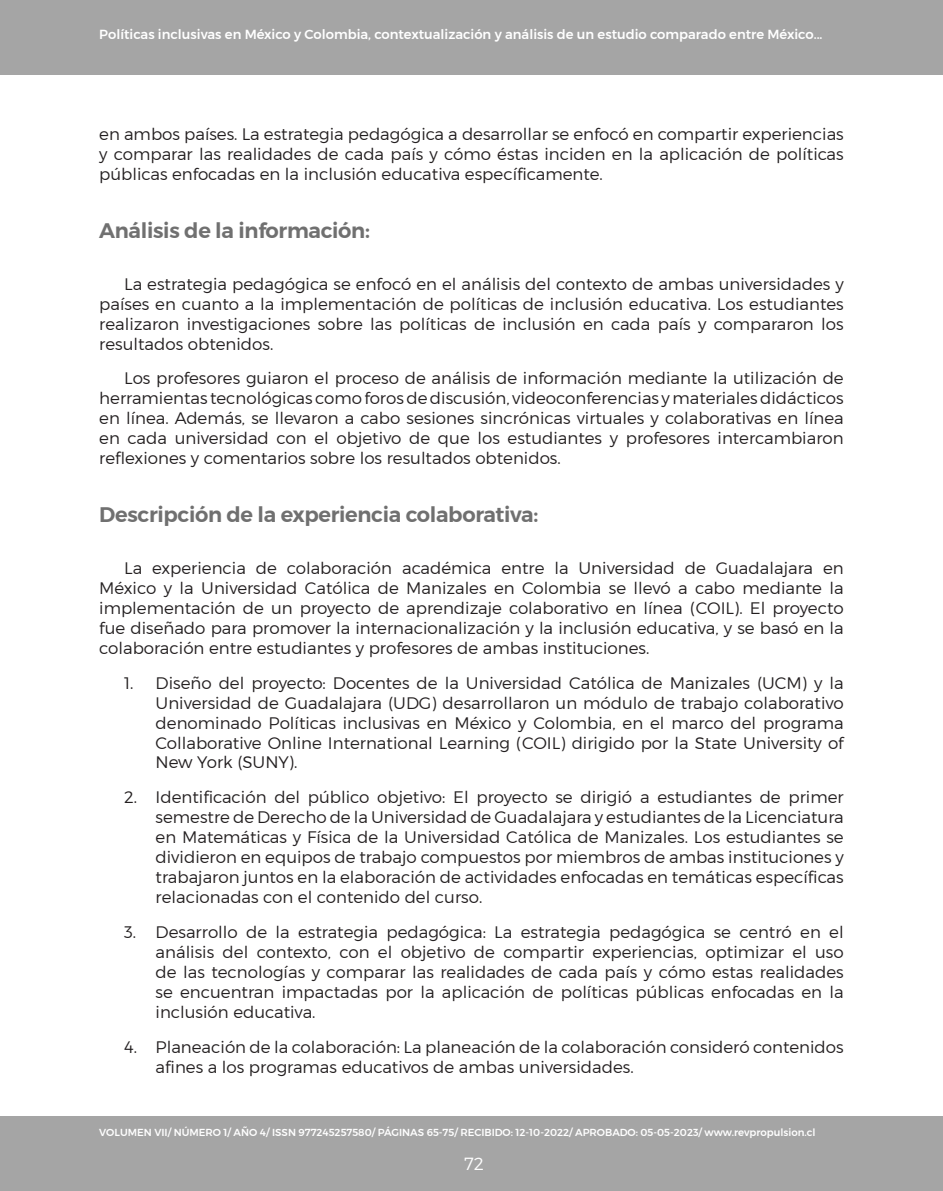
<style>
.page{position:relative;width:943px;height:1191px;background:#fff}
.page>*{position:absolute;margin:0;border:0;box-sizing:border-box;transform-origin:0 0}
.titulo2{font:600 21px "Montserrat";letter-spacing:-.015em;color:#707070}
.t1{font:300 17.5px "Montserrat";color:#fff}
._07_parrafo_texto_articulo{font:300 16.62px/19.9px "Montserrat";color:#231f20;text-align:justify}
.t2{font:500 13.12px "Montserrat";color:#fff}
.t3{font:500 10.15px "Montserrat";color:#fff}
</style>
<div class="page">
<div style="left:0;top:0;width:943px;height:74px;background:#a5a5a5"></div>
<div style="left:0;top:1116px;width:943px;height:75px;background:#a5a5a5"></div>
<p class="t2" style="left:99px;top:26px;width:724px">Políticas inclusivas en México y Colombia, contextualización y análisis de un estudio comparado entre México...</p>
<p class="_07_parrafo_texto_articulo" style="left:99px;top:124px;width:746px">en ambos países. La estrategia pedagógica a desarrollar se enfocó en compartir experiencias y comparar las realidades de cada país y cómo éstas inciden en la aplicación de políticas públicas enfocadas en la inclusión educativa específicamente.</p>
<p class="titulo2" style="left:99px;top:217px;width:272px">Análisis de la información:</p>
<p class="_07_parrafo_texto_articulo" style="left:99px;top:273px;width:746px;text-indent:25px">La estrategia pedagógica se enfocó en el análisis del contexto de ambas universidades y países en cuanto a la implementación de políticas de inclusión educativa. Los estudiantes realizaron investigaciones sobre las políticas de inclusión en cada país y compararon los resultados obtenidos.</p>
<p class="_07_parrafo_texto_articulo" style="left:99px;top:368px;width:746px;text-indent:25px">Los profesores guiaron el proceso de análisis de información mediante la utilización de herramientas tecnológicas como foros de discusión, videoconferencias y materiales didácticos en línea. Además, se llevaron a cabo sesiones sincrónicas virtuales y colaborativas en línea en cada universidad con el objetivo de que los estudiantes y profesores intercambiaron reflexiones y comentarios sobre los resultados obtenidos.</p>
<p class="titulo2" style="left:99px;top:501px;width:440px">Descripción de la experiencia colaborativa:</p>
<p class="_07_parrafo_texto_articulo" style="left:99px;top:558px;width:746px;text-indent:25px">La experiencia de colaboración académica entre la Universidad de Guadalajara en México y la Universidad Católica de Manizales en Colombia se llevó a cabo mediante la implementación de un proyecto de aprendizaje colaborativo en línea (COIL). El proyecto fue diseñado para promover la internacionalización y la inclusión educativa, y se basó en la colaboración entre estudiantes y profesores de ambas instituciones.</p>
<p class="_07_parrafo_texto_articulo" style="left:156px;top:672px;width:689px;text-indent:-32px">1. Diseño del proyecto: Docentes de la Universidad Católica de Manizales (UCM) y la Universidad de Guadalajara (UDG) desarrollaron un módulo de trabajo colaborativo denominado Políticas inclusivas en México y Colombia, en el marco del programa Collaborative Online International Learning (COIL) dirigido por la State University of New York (SUNY).</p>
<p class="_07_parrafo_texto_articulo" style="left:156px;top:787px;width:689px;text-indent:-32px">2. Identificación del público objetivo: El proyecto se dirigió a estudiantes de primer semestre de Derecho de la Universidad de Guadalajara y estudiantes de la Licenciatura en Matemáticas y Física de la Universidad Católica de Manizales. Los estudiantes se dividieron en equipos de trabajo compuestos por miembros de ambas instituciones y trabajaron juntos en la elaboración de actividades enfocadas en temáticas específicas relacionadas con el contenido del curso.</p>
<p class="_07_parrafo_texto_articulo" style="left:156px;top:921px;width:689px;text-indent:-32px">3. Desarrollo de la estrategia pedagógica: La estrategia pedagógica se centró en el análisis del contexto, con el objetivo de compartir experiencias, optimizar el uso de las tecnologías y comparar las realidades de cada país y cómo estas realidades se encuentran impactadas por la aplicación de políticas públicas enfocadas en la inclusión educativa.</p>
<p class="_07_parrafo_texto_articulo" style="left:156px;top:1036px;width:689px;text-indent:-32px">4. Planeación de la colaboración: La planeación de la colaboración consideró contenidos afines a los programas educativos de ambas universidades.</p>
<p class="t3" style="left:99px;top:1126px;width:718px">VOLUMEN VII/ NÚMERO 1/ AÑO 4/ ISSN 977245257580/ PÁGINAS 65-75/ RECIBIDO: 12-10-2022/ APROBADO: 05-05-2023/ www.revpropulsion.cl</p>
<p class="t1" style="left:464px;top:1152px;width:21px">72</p>
</div>
